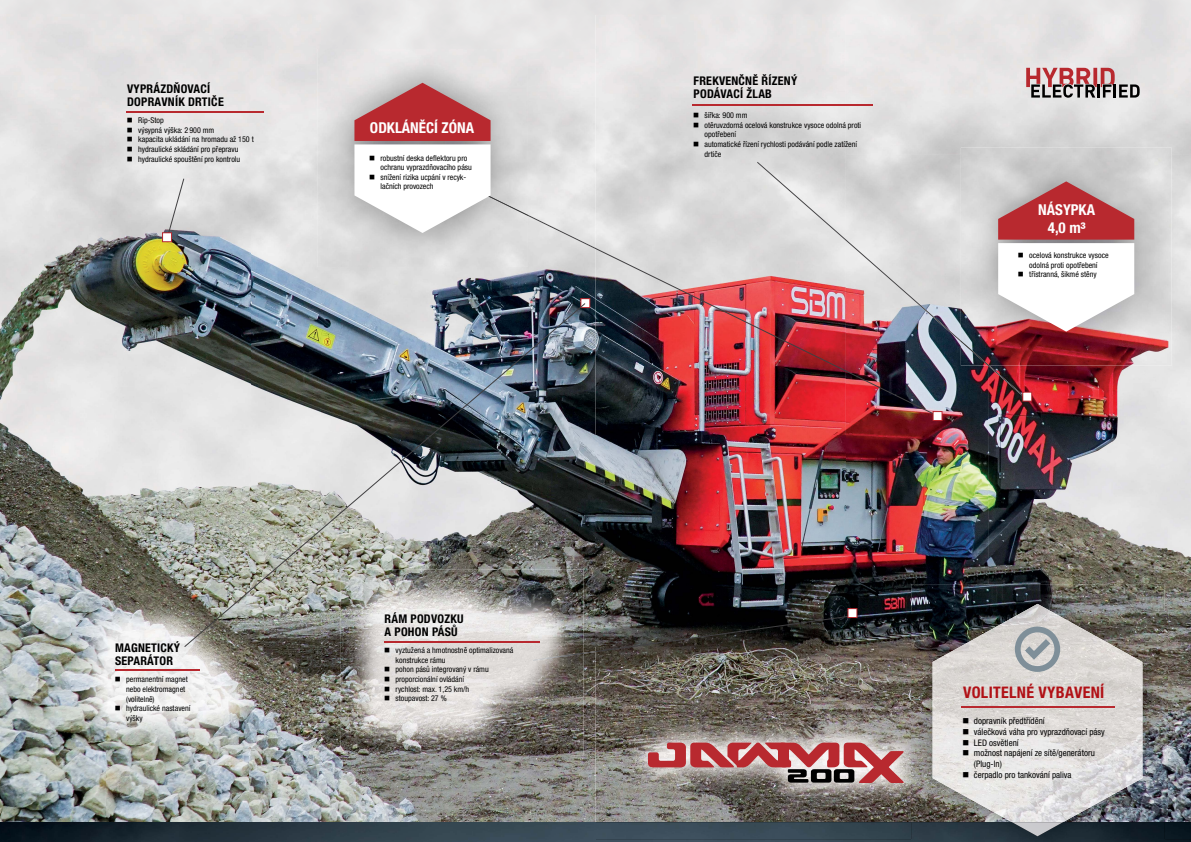
<style>
.page{position:relative;width:1191px;height:842px;background:#fff}
.page>*{position:absolute;margin:0;border:0;box-sizing:border-box;transform-origin:0 0}
.t1{font:700 condensed 16px "Helvetica Neue LT Pro";letter-spacing:.02em;color:#b11116}
.t2{font:700 condensed 15px/18px "Helvetica Neue LT Pro";color:#fff;text-align:center}
.t3{font:700 condensed 12px/13px "Helvetica Neue LT Pro";letter-spacing:.02em;color:#000}
.t4{font:condensed 9px/10.8px "Helvetica Neue LT Pro";color:#000}
.t5{font:condensed 8px/9.6px "Helvetica Neue LT Pro";color:#000}
</style>
<div class="page">
<img style="left:595px;top:14px;width:250px;height:738px">
<img style="left:845px;top:14px;width:346px;height:140px">
<img style="left:845px;top:154px;width:143px;height:457px">
<img style="left:1167px;top:154px;width:24px;height:668px">
<img style="left:988px;top:366px;width:179px;height:245px">
<img style="left:845px;top:611px;width:66px;height:107px">
<img style="left:1164px;top:611px;width:3px;height:211px">
<img style="left:595px;top:752px;width:36px;height:70px">
<img style="left:631px;top:807px;width:280px;height:15px">
<img style="left:595px;top:822px;width:596px;height:20px">
<img style="left:937px;top:162px;width:89px;height:237px">
<svg style="left:1022px;top:392px;width:10px;height:10px"></svg>
<img style="left:961px;top:148px;width:210px;height:218px">
<img style="left:961px;top:340px;width:28px;height:26px">
<hr style="left:692px;top:105px;width:180px;height:1px;background:#b8292f">
<img style="left:911px;top:584px;width:253px;height:68px">
<img style="left:911px;top:652px;width:21px;height:34px">
<img style="left:1142px;top:652px;width:22px;height:34px">
<img style="left:911px;top:686px;width:21px;height:136px">
<img style="left:1142px;top:686px;width:22px;height:136px">
<img style="left:911px;top:822px;width:253px;height:20px">
<img style="left:932px;top:604px;width:210px;height:218px">
<img style="left:1012px;top:822px;width:51px;height:14px">
<hr style="left:961px;top:707px;width:153px;height:1px;background:#b8292f">
<svg style="left:1014px;top:626px;width:46px;height:46px;background:#b3b8ba"></svg>
<svg style="left:1026px;top:68px;width:113px;height:30px;background:#ac8a8c"></svg>
<img style="left:595px;top:160px;width:342px;height:256px">
<svg style="left:932px;top:411px;width:10px;height:10px"></svg>
<img style="left:624px;top:718px;width:302px;height:89px">
<svg style="left:648px;top:742px;width:255px;height:41px;background:#b27475"></svg>
<img style="left:0;top:14px;width:249px;height:597px">
<img style="left:249px;top:14px;width:72px;height:808px">
<img style="left:500px;top:49px;width:95px;height:492px">
<img style="left:321px;top:267px;width:179px;height:36px">
<img style="left:585px;top:541px;width:10px;height:35px">
<img style="left:321px;top:647px;width:36px;height:175px">
<img style="left:571px;top:576px;width:24px;height:246px">
<img style="left:0;top:611px;width:107px;height:211px">
<img style="left:107px;top:745px;width:143px;height:77px">
<img style="left:357px;top:755px;width:214px;height:67px">
<img style="left:1px;top:822px;width:594px;height:20px">
<svg style="left:583px;top:608px;width:274px;height:53px;background:#35332f"></svg>
<img style="left:0;top:742px;width:1px;height:80px">
<svg style="left:0;top:822px;width:1px;height:20px"></svg>
<img style="left:341px;top:647px;width:242px;height:108px">
<img style="left:533px;top:653px;width:50px;height:8px">
<img style="left:71px;top:598px;width:192px;height:147px">
<hr style="left:115px;top:669px;width:84px;height:1px;background:#b8292f">
<hr style="left:126px;top:111px;width:138px;height:1px;background:#b8292f">
<svg style="left:162px;top:179px;width:22px;height:63px"></svg>
<svg style="left:580px;top:298px;width:10px;height:10px"></svg>
<img style="left:184px;top:303px;width:401px;height:344px">
<img style="left:317px;top:49px;width:211px;height:218px">
<svg style="left:127px;top:118px;width:5px;height:43px"></svg>
<svg style="left:115px;top:677px;width:5px;height:5px"></svg>
<svg style="left:115px;top:706px;width:5px;height:4px"></svg>
<svg style="left:694px;top:113px;width:4px;height:14px"></svg>
<svg style="left:694px;top:142px;width:4px;height:4px"></svg>
<svg style="left:963px;top:718px;width:5px;height:5px"></svg>
<svg style="left:963px;top:729px;width:5px;height:5px"></svg>
<svg style="left:963px;top:740px;width:5px;height:16px"></svg>
<svg style="left:963px;top:772px;width:5px;height:5px"></svg>
<svg style="left:385px;top:648px;width:4px;height:5px"></svg>
<svg style="left:385px;top:667px;width:4px;height:34px"></svg>
<svg style="left:998px;top:181px;width:136px;height:151px"></svg>
<svg style="left:354px;top:83px;width:241px;height:166px"></svg>
<h3 class="t3" style="left:127px;top:82px;width:98px">VYPRÁZDŇOVACÍ<br>DOPRAVNÍK DRTIČE</h3>
<p class="t5" style="left:138px;top:115px;width:117px">Rip-Stop<br>výsypná výška: 2 900 mm<br>kapacita ukládání na hromadu až 150 t hydraulické skládání pro přepravu hydraulické spouštění pro kontrolu</p>
<h2 class="t2" style="left:370px;top:118px;width:106px">ODKLÁNĚCÍ ZÓNA</h2>
<p class="t5" style="left:380px;top:153px;width:93px">robustní deska deflektoru pro ochranu vyprazdňovacího pásu snížení rizika ucpání v recyk&shy;lačních provozech</p>
<h3 class="t3" style="left:115px;top:641px;width:67px">MAGNETICKÝ<br>SEPARÁTOR</h3>
<p class="t5" style="left:126px;top:675px;width:66px">permanentní magnet nebo elektromagnet (volitelně) hydraulické nastavení výšky</p>
<h3 class="t3" style="left:384px;top:612px;width:81px">RÁM PODVOZKU<br>A POHON PÁSŮ</h3>
<p class="t5" style="left:395px;top:646px;width:119px">vyztužená a hmotnostně optimalizovaná konstrukce rámu<br>pohon pásů integrovaný v rámu proporcionální ovládání<br>rychlost: max. 1,25 km/h<br>stoupavost: 27 %</p>
<h3 class="t3" style="left:693px;top:74px;width:105px">FREKVENČNĚ ŘÍZENÝ<br>PODÁVACÍ ŽLAB</h3>
<p class="t5" style="left:704px;top:110px;width:158px">šířka: 900 mm<br>otěruvzdorná ocelová konstrukce vysoce odolná proti opotřebení<br>automatické řízení rychlosti podávání podle zatížení drtiče</p>
<h2 class="t2" style="left:1038px;top:201px;width:58px">NÁSYPKA<br>4,0 m³</h2>
<p class="t5" style="left:1029px;top:250px;width:81px">ocelová konstrukce vysoce odolná proti opotřebení třístranná, šikmé stěny</p>
<h1 class="t1" style="left:963px;top:683px;width:143px">VOLITELNÉ VYBAVENÍ</h1>
<p class="t4" style="left:974px;top:715px;width:133px">dopravník předtřídění<br>válečková váha pro vyprazdňovací pásy<br>LED osvětlení<br>možnost napájení ze sítě/generátoru (Plug-In)<br>čerpadlo pro tankování paliva</p>
</div>
